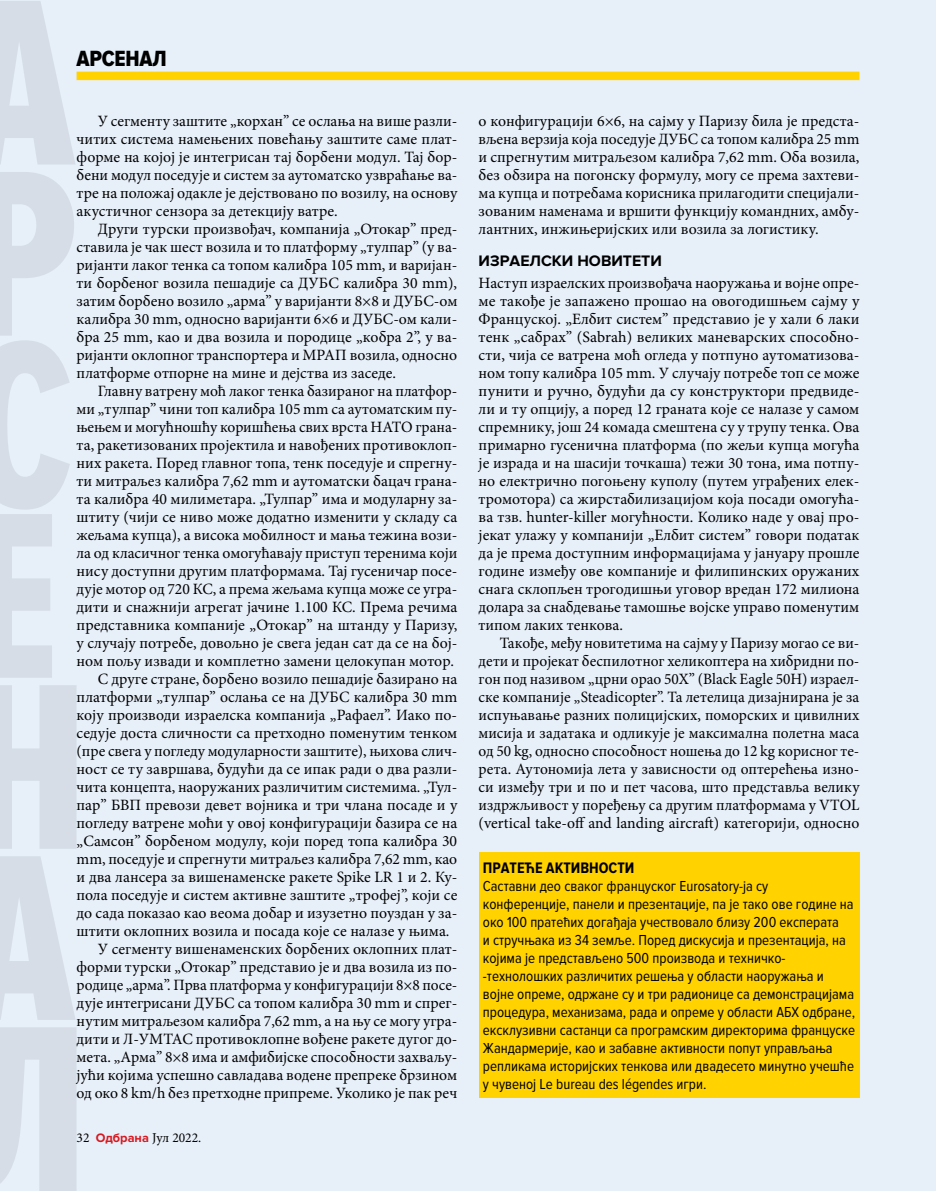
<style>
.page{position:relative;width:936px;height:1191px;background:#fff}
.page>*{position:absolute;margin:0;border:0;box-sizing:border-box;transform-origin:0 0}
.t1{font:22.8px "Proxima Nova Cond Extrabld";letter-spacing:-.01em;color:#000}
.t2{font:15.75px/18px "Minion Pro";color:#000;text-align:justify}
.t3{font:700 15.75px "Proxima Nova";color:#000}
.t4{font:700 15.75px "Proxima Nova Cond";color:#000}
.t5{font:15px/18px "Proxima Nova Cond";color:#000}
.t6{font:13.5px "Minion Pro";color:#000}
.s1{font-family:"Proxima Nova";font-weight:700;font-size:12.75px;color:#d71920}
</style>
<div class="page">
<div style="left:0;top:0;width:935px;height:1191px;background:#e7eff9"></div>
<hr style="left:935px;top:0;width:1px;height:1191px;background:#e7eff9">
<div style="left:77px;top:72px;width:782px;height:8px;background:#ffd200"></div>
<svg style="left:0;top:1027px;width:77px;height:164px"></svg>
<svg style="left:0;top:856px;width:75px;height:164px"></svg>
<svg style="left:0;top:685px;width:77px;height:164px"></svg>
<svg style="left:0;top:172px;width:74px;height:506px"></svg>
<svg style="left:0;top:1px;width:75px;height:164px"></svg>
<div style="left:478px;top:852px;width:381px;height:246px;background:#ffd200"></div>
<h1 class="t1" style="left:77px;top:46px;width:92px">АРСЕНАЛ</h1>
<p class="t2" style="left:77px;top:112px;width:382px;text-indent:21px">У сегменту заштите „корхан” се ослања на више разли&shy;читих система намењених повећању заштите саме плат&shy;форме на којој је интегрисан тај борбени модул. Тај бор&shy;бени модул поседује и систем за аутоматско узвраћање ва&shy;тре на положај одакле је дејствовано по возилу, на основу акустичног сензора за детекцију ватре.</p>
<p class="t2" style="left:77px;top:220px;width:382px;text-indent:21px">Други турски произвођач, компанија „Отокар” пред&shy;ставила је чак шест возила и то платформу „тулпар” (у ва&shy;ријанти лаког тенка са топом калибра 105 mm, и варијан&shy;ти борбеног возила пешадије са ДУБС калибра 30 mm), затим борбено возило „арма” у варијанти 8×8 и ДУБС-ом калибра 30 mm, односно варијанти 6×6 и ДУБС-ом кали&shy;бра 25 mm, као и два возила и породице „кобра 2”, у ва&shy;ријанти оклопног транспортера и МРАП возила, односно платформе отпорне на мине и дејства из заседе.</p>
<p class="t2" style="left:98px;top:382px;width:361px">Главну ватрену моћ лаког тенка базираног на платфор-</p>
<p class="t2" style="left:77px;top:400px;width:382px">ми „тулпар” чини топ калибра 105 mm са аутоматским пу-</p>
<p class="t2" style="left:77px;top:418px;width:382px">њењем и могућношћу коришћења свих врста НАТО грана-</p>
<p class="t2" style="left:77px;top:436px;width:382px">та, ракетизованих пројектила и навођених противоклоп-</p>
<p class="t2" style="left:77px;top:454px;width:382px">них ракета. Поред главног топа, тенк поседује и спрегну-</p>
<p class="t2" style="left:77px;top:472px;width:382px">ти митраљез калибра 7,62 mm и аутоматски бацач грана-</p>
<p class="t2" style="left:77px;top:490px;width:382px">та калибра 40 милиметара. „Тулпар” има и модуларну за-</p>
<p class="t2" style="left:77px;top:508px;width:382px">штиту (чији се ниво може додатно изменити у складу са</p>
<p class="t2" style="left:77px;top:526px;width:382px">жељама купца), а висока мобилност и мања тежина вози-</p>
<p class="t2" style="left:77px;top:544px;width:382px">ла од класичног тенка омогућавају приступ теренима који</p>
<p class="t2" style="left:77px;top:562px;width:382px">нису доступни другим платформама. Тај гусеничар посе-</p>
<p class="t2" style="left:77px;top:580px;width:382px">дује мотор од 720 КС, а према жељама купца може се угра-</p>
<p class="t2" style="left:77px;top:598px;width:382px">дити и снажнији агрегат јачине 1.100 КС. Према речима</p>
<p class="t2" style="left:77px;top:616px;width:382px">представника компаније „Отокар” на штанду у Паризу,</p>
<p class="t2" style="left:77px;top:634px;width:382px">у случају потребе, довољно је свега један сат да се на бој-</p>
<p class="t2" style="left:77px;top:652px;width:379px">ном пољу извади и комплетно замени целокупан мотор.</p>
<p class="t2" style="left:98px;top:670px;width:361px">С друге стране, борбено возило пешадије базирано на</p>
<p class="t2" style="left:77px;top:688px;width:382px">платформи „тулпар” ослања се на ДУБС калибра 30 mm</p>
<p class="t2" style="left:77px;top:706px;width:382px">коју производи израелска компанија „Рафаел”. Иако по-</p>
<p class="t2" style="left:77px;top:724px;width:382px">седује доста сличности са претходно поменутим тенком</p>
<p class="t2" style="left:77px;top:742px;width:382px">(пре свега у погледу модуларности заштите), њихова слич-</p>
<p class="t2" style="left:77px;top:760px;width:382px">ност се ту завршава, будући да се ипак ради о два разли-</p>
<p class="t2" style="left:77px;top:778px;width:382px">чита концепта, наоружаних различитим системима. „Тул-</p>
<p class="t2" style="left:77px;top:796px;width:382px">пар” БВП превози девет војника и три члана посаде и у</p>
<p class="t2" style="left:77px;top:814px;width:382px">погледу ватрене моћи у овој конфигурацији базира се на</p>
<p class="t2" style="left:77px;top:832px;width:382px">„Самсон” борбеном модулу, који поред топа калибра 30</p>
<p class="t2" style="left:77px;top:850px;width:382px">mm, поседује и спрегнути митраљез калибра 7,62 mm, као</p>
<p class="t2" style="left:77px;top:868px;width:382px">и два лансера за вишенаменске ракете Spike LR 1 и 2. Ку-</p>
<p class="t2" style="left:77px;top:886px;width:382px">пола поседује и систем активне заштите „трофеј”, који се</p>
<p class="t2" style="left:77px;top:904px;width:382px">до сада показао као веома добар и изузетно поуздан у за-</p>
<p class="t2" style="left:77px;top:922px;width:374px">штити оклопних возила и посада које се налазе у њима.</p>
<p class="t2" style="left:98px;top:940px;width:361px">У сегменту вишенаменских борбених оклопних плат-</p>
<p class="t2" style="left:77px;top:958px;width:382px">форми турски „Отокар” представио је и два возила из по-</p>
<p class="t2" style="left:77px;top:976px;width:382px">родице „арма”. Прва платформа у конфигурацији 8×8 посе-</p>
<p class="t2" style="left:77px;top:994px;width:382px">дује интегрисани ДУБС са топом калибра 30 mm и спрег-</p>
<p class="t2" style="left:77px;top:1012px;width:382px">нутим митраљезом калибра 7,62 mm, а на њу се могу угра-</p>
<p class="t2" style="left:77px;top:1030px;width:382px">дити и Л-УМТАС противоклопне вођене ракете дугог до-</p>
<p class="t2" style="left:77px;top:1048px;width:382px">мета. „Арма” 8×8 има и амфибијске способности захваљу-</p>
<p class="t2" style="left:77px;top:1066px;width:382px">јући којима успешно савладава водене препреке брзином</p>
<p class="t2" style="left:77px;top:1084px;width:382px">од око 8 km/h без претходне припреме. Уколико је пак реч</p>
<p class="t6" style="left:77px;top:1129px;width:126px">32 <span class="s1">Одбрана</span> Јул 2022.</p>
<p class="t2" style="left:478px;top:112px;width:382px">о конфигурацији 6×6, на сајму у Паризу била је предста&shy;вљена верзија која поседује ДУБС са топом калибра 25 mm и спрегнутим митраљезом калибра 7,62 mm. Оба возила, без обзира на погонску формулу, могу се према захтеви&shy;ма купца и потребама корисника прилагодити специјали&shy;зованим наменама и вршити функцију командних, амбу&shy;лантних, инжињеријских или возила за логистику.</p>
<p class="t3" style="left:478px;top:251px;width:185px">ИЗРАЕЛСКИ НОВИТЕТИ</p>
<p class="t2" style="left:478px;top:274px;width:382px">Наступ израелских произвођача наоружања и војне опре&shy;ме такође је запажено прошао на овогодишњем сајму у Француској. „Елбит систем” представио је у хали 6 лаки тенк „сабрах” (Sabrah) великих маневарских способно&shy;сти, чија се ватрена моћ огледа у потпуно аутоматизова&shy;ном топу калибра 105 mm. У случају потребе топ се може пунити и ручно, будући да су конструктори предвиде&shy;ли и ту опцију, а поред 12 граната које се налазе у самом спремнику, још 24 комада смештена су у трупу тенка. Ова примарно гусенична платформа (по жељи купца могућа је израда и на шасији точкаша) тежи 30 тона, има потпу&shy;но електрично погоњену куполу (путем уграђених елек&shy;тромотора) са жирстабилизацијом која посади омогућа&shy;ва тзв. hunter-killer могућности. Колико наде у овај про&shy;јекат улажу у компанији „Елбит систем” говори податак да је према доступним информацијама у јануару прошле године између ове компаније и филипинских оружаних снага склопљен трогодишњи уговор вредан 172 милиона долара за снабдевање тамошње војске управо поменутим типом лаких тенкова.</p>
<p class="t2" style="left:478px;top:634px;width:382px;text-indent:21px">Такође, међу новитетима на сајму у Паризу могао се ви&shy;дети и пројекат беспилотног хеликоптера на хибридни по&shy;гон под називом „црни орао 50Х” (Black Eagle 50H) израел&shy;ске компаније „Steadicopter”. Та летелица дизајнирана је за испуњавање разних полицијских, поморских и цивилних мисија и задатака и одликује је максимална полетна маса од 50 kg, односно способност ношења до 12 kg корисног те&shy;рета. Аутономија лета у зависности од оптерећења изно&shy;си између три и по и пет часова, што представља велику издржљивост у поређењу са другим платформама у VTOL (vertical take-off and landing aircraft) категорији, односно</p>
<p class="t4" style="left:483px;top:859px;width:153px">ПРАТЕЋЕ АКТИВНОСТИ</p>
<p class="t5" style="left:483px;top:877px;width:374px">Саставни део сваког француског Eurosatory-ја су конференције, панели и презентације, па је тако ове године на око 100 пратећих догађаја учествовало близу 200 експерата<br>и стручњака из 34 земље. Поред дискусија и презентација, на којима је представљено 500 производа и техничко--технолошких различитих решења у области наоружања и војне опреме, одржане су и три радионице са демонстрацијама процедура, механизама, рада и опреме у области АБХ одбране, ексклузивни састанци са програмским директорима француске Жандармерије, као и забавне активности попут управљања репликама историјских тенкова или двадесето минутно учешће у чувеној Le bureau des légendes игри.</p>
</div>
